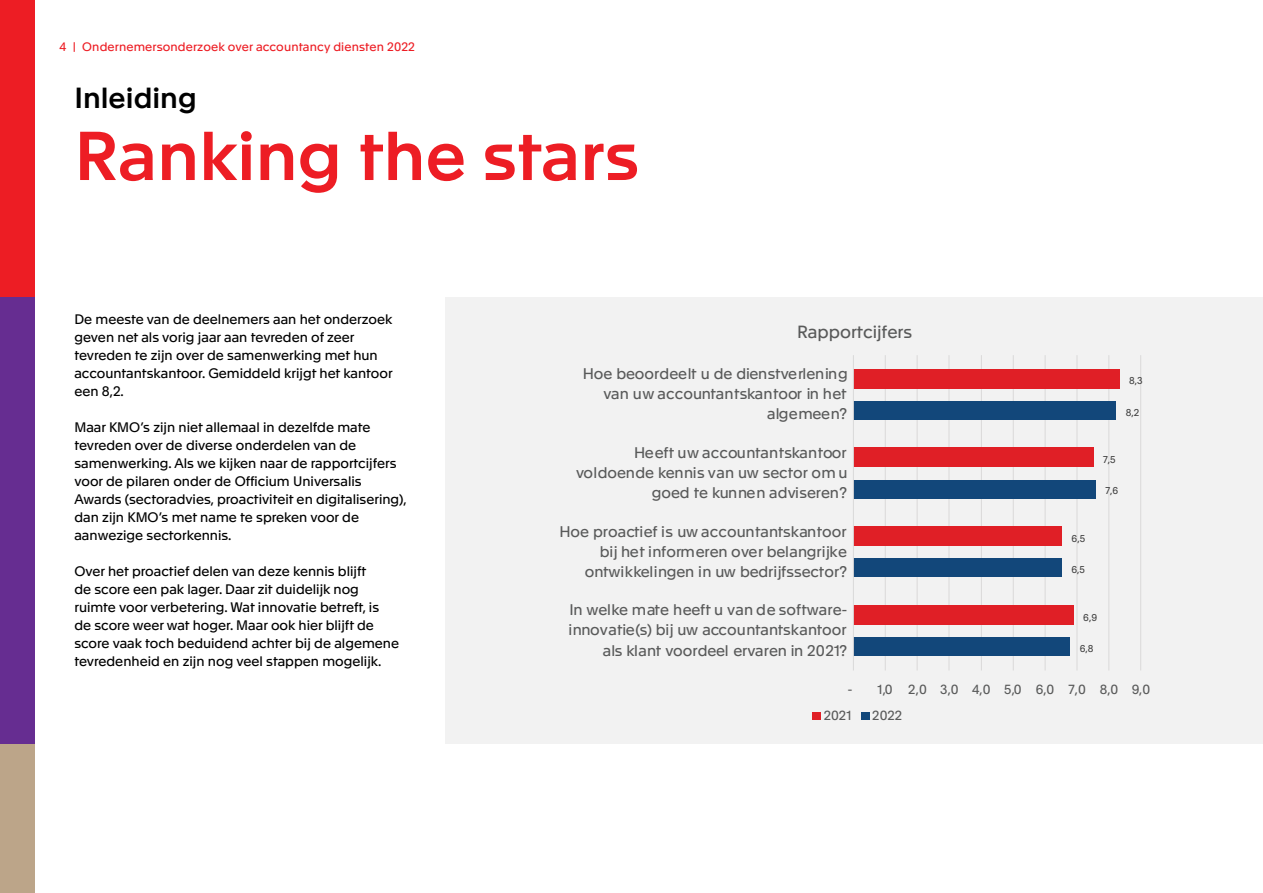
<style>
.page{position:relative;width:1263px;height:893px;background:#fff}
.page>*{position:absolute;margin:0;border:0;box-sizing:border-box;transform-origin:0 0}
.t1{font:500 67.5px "Apax";color:#ed1d24}
.t2{font:500 28.5px "Apax";color:#000}
.t3{font:17.25px "Apax";color:#595a5a}
.t4{font:15.15px/20.2px "Apax";color:#595a5a;text-align:right}
.t5{font:13.5px/18px "Apax";color:#000}
.t6{font:12.9px "Apax";letter-spacing:.02em;color:#595a5a}
.t7{font:12px "Apax";letter-spacing:.01em;color:#ed1d24}
.t8{font:9.75px "Apax";color:#414141}
</style>
<div class="page">
<div style="left:0;top:0;width:35px;height:298px;background:#ed1d24"></div>
<div style="left:0;top:298px;width:35px;height:446px;background:#662d91"></div>
<div style="left:0;top:744px;width:35px;height:149px;background:#bca589"></div>
<div style="left:446px;top:298px;width:817px;height:446px;background:#f2f2f2"></div>
<hr style="left:885px;top:355px;width:1px;height:315px;background:#dad9d9">
<hr style="left:917px;top:355px;width:1px;height:315px;background:#dad9d9">
<hr style="left:948px;top:355px;width:1px;height:315px;background:#dad9d9">
<hr style="left:981px;top:355px;width:1px;height:315px;background:#dad9d9">
<hr style="left:1013px;top:355px;width:1px;height:315px;background:#dad9d9">
<hr style="left:1045px;top:355px;width:1px;height:315px;background:#dad9d9">
<hr style="left:1076px;top:355px;width:1px;height:315px;background:#dad9d9">
<hr style="left:1108px;top:355px;width:1px;height:315px;background:#dad9d9">
<hr style="left:1140px;top:355px;width:1px;height:315px;background:#dad9d9">
<div style="left:853px;top:401px;width:263px;height:19px;background:#12477a"></div>
<div style="left:853px;top:480px;width:243px;height:18px;background:#12477a"></div>
<div style="left:853px;top:558px;width:209px;height:19px;background:#12477a"></div>
<div style="left:853px;top:637px;width:217px;height:19px;background:#12477a"></div>
<div style="left:853px;top:369px;width:267px;height:19px;background:#e01f26"></div>
<div style="left:853px;top:448px;width:241px;height:19px;background:#e01f26"></div>
<div style="left:853px;top:527px;width:209px;height:19px;background:#e01f26"></div>
<div style="left:853px;top:606px;width:221px;height:19px;background:#e01f26"></div>
<hr style="left:853px;top:355px;width:1px;height:315px;background:#dad9d9">
<div style="left:812px;top:712px;width:8px;height:8px;background:#e01f26"></div>
<div style="left:861px;top:712px;width:8px;height:8px;background:#12477a"></div>
<p class="t7" style="left:60px;top:38px;width:357px">4 | Ondernemersonderzoek over accountancy diensten 2022</p>
<h2 class="t2" style="left:74px;top:77px;width:124px">Inleiding</h2>
<h1 class="t1" style="left:74px;top:107px;width:566px">Ranking the stars</h1>
<p class="t5" style="left:74px;top:309px;width:320px">De meeste van de deelnemers aan het onderzoek geven net als vorig jaar aan tevreden of zeer tevreden te zijn over de samenwerking met hun accountantskantoor. Gemiddeld krijgt het kantoor een 8,2.</p>
<p class="t5" style="left:74px;top:417px;width:334px">Maar KMO’s zijn niet allemaal in dezelfde mate tevreden over de diverse onderdelen van de samenwerking. Als we kijken naar de rapportcijfers voor de pilaren onder de Officium Universalis Awards (sectoradvies, proactiviteit en digitalisering), dan zijn KMO’s met name te spreken voor de aanwezige sectorkennis.</p>
<p class="t5" style="left:74px;top:561px;width:326px">Over het proactief delen van deze kennis blijft<br>de score een pak lager. Daar zit duidelijk nog ruimte voor verbetering. Wat innovatie betreft, is de score weer wat hoger. Maar ook hier blijft de score vaak toch beduidend achter bij de algemene tevredenheid en zijn nog veel stappen mogelijk.</p>
<p class="t3" style="left:797px;top:319px;width:117px">Rapportcijfers</p>
<p class="t4" style="left:583px;top:362px;width:266px">Hoe beoordeelt u de dienstverlening van uw accountantskantoor in het algemeen?</p>
<p class="t4" style="left:576px;top:441px;width:273px">Heeft uw accountantskantoor voldoende kennis van uw sector om u goed te kunnen adviseren?</p>
<p class="t4" style="left:560px;top:520px;width:289px">Hoe proactief is uw accountantskantoor bij het informeren over belangrijke ontwikkelingen in uw bedrijfssector?</p>
<p class="t4" style="left:568px;top:599px;width:281px">In welke mate heeft u van de software&shy;innovatie(s) bij uw accountantskantoor als klant voordeel ervaren in 2021?</p>
<p class="t8" style="left:1129px;top:374px;width:15px">8,3</p>
<p class="t8" style="left:1126px;top:405px;width:15px">8,2</p>
<p class="t8" style="left:1103px;top:453px;width:14px">7,5</p>
<p class="t8" style="left:1105px;top:484px;width:14px">7,6</p>
<p class="t8" style="left:1072px;top:532px;width:15px">6,5</p>
<p class="t8" style="left:1071px;top:563px;width:15px">6,5</p>
<p class="t8" style="left:1083px;top:610px;width:15px">6,9</p>
<p class="t8" style="left:1080px;top:642px;width:15px">6,8</p>
<p class="t6" style="left:847px;top:680px;width:304px">- 1,0 2,0 3,0 4,0 5,0 6,0 7,0 8,0 9,0</p>
<p class="t6" style="left:824px;top:706px;width:29px">2021</p>
<p class="t6" style="left:872px;top:706px;width:31px">2022</p>
</div>
